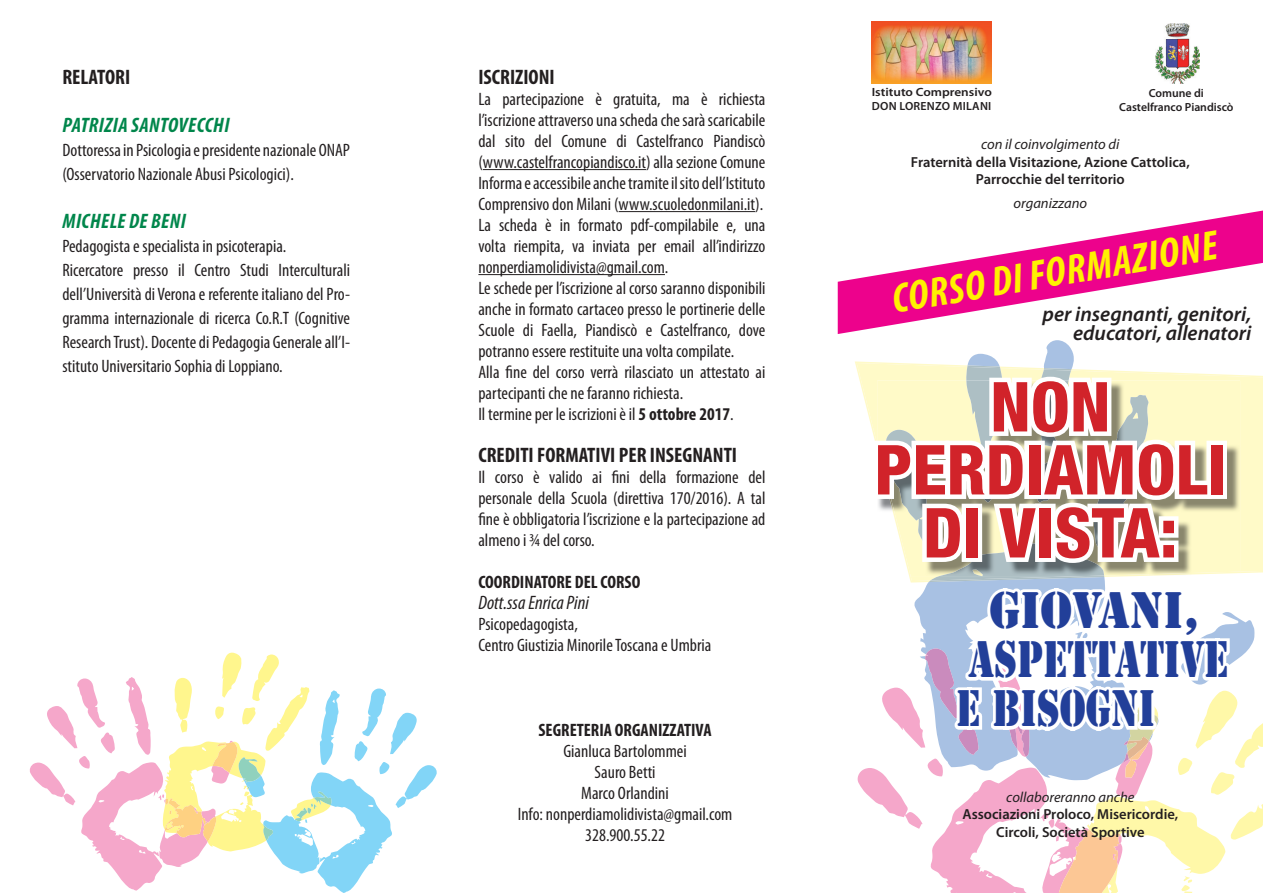
<style>
.page{position:relative;width:1263px;height:893px;background:#fff}
.page>*{position:absolute;margin:0;border:0;box-sizing:border-box;transform-origin:0 0}
.t1{font:800 condensed 69px/63px "Helvetica Neue";color:#d1232a;text-align:center}
.t2{font:48px/49.1px "Stencil Std";color:#223f99;scale:.93 1}
.t3{font:italic 700 condensed 41.85px "Myriad Pro";color:#fff101}
.t4{font:700 condensed 21px "Myriad Pro";color:#231f20}
.t5{font:italic 600 21px/19.6px "Myriad Pro";color:#231f20;text-align:right}
.t6{font:italic 700 condensed 21px "Myriad Pro";letter-spacing:.02em;color:#00864b}
.t7{font:italic condensed 19.5px "Myriad Pro";color:#231f20}
.t8{font:condensed 18px/21px "Myriad Pro";color:#231f20}
.t9{font:700 condensed 18px "Myriad Pro";color:#231f20}
.t10{font:600 14.55px/17.5px "Myriad Pro";color:#231f20;text-align:center}
.t11{font:italic 14.55px "Myriad Pro";color:#231f20}
.t12{font:600 12px "Myriad Pro";color:#231f20;scale:1.11 1}
.t13{font:600 11.85px "Myriad Pro";letter-spacing:.02em;color:#231f20}
.t14{font:600 11.7px/14.1px "Myriad Pro";color:#231f20;text-align:center}
.s1{font-weight:700}
</style>
<div class="page">
<svg style="left:855px;top:361px;width:408px;height:212px;fill:#fffac8"></svg>
<img style="left:872px;top:21px;width:119px;height:63px">
<img style="left:1155px;top:23px;width:45px;height:61px">
<div style="left:1216px;top:381px;width:24px;height:63px;background:#fffac8"></div>
<img style="left:877px;top:444px;width:363px;height:131px">
<img style="left:939px;top:568px;width:165px;height:7px">
<svg style="left:869px;top:340px;width:347px;height:228px"></svg>
<svg style="left:838px;top:210px;width:425px;height:124px"></svg>
<svg style="left:857px;top:575px;width:406px;height:318px"></svg>
<svg style="left:29px;top:653px;width:408px;height:240px"></svg>
<hr style="left:483px;top:169px;width:163px;height:1px;background:#231f20">
<hr style="left:619px;top:211px;width:136px;height:1px;background:#231f20">
<hr style="left:478px;top:274px;width:187px;height:1px;background:#231f20">
<p class="t4" style="left:62px;top:64px;width:70px">RELATORI</p>
<p class="t6" style="left:63px;top:112px;width:168px">PATRIZIA SANTOVECCHI</p>
<p class="t8" style="left:62px;top:138px;width:289px;line-height:24px">Dottoressa in Psicologia e presidente nazionale ONAP (Osservatorio Nazionale Abusi Psicologici).</p>
<p class="t6" style="left:63px;top:208px;width:125px">MICHELE DE BENI</p>
<p class="t8" style="left:62px;top:234px;width:289px;line-height:24px">Pedagogista e specialista in psicoterapia.<br>Ricercatore presso il Centro Studi Interculturali dell’Università di Verona e referente italiano del Pro&shy;gramma internazionale di ricerca Co.R.T (Cognitive Research Trust). Docente di Pedagogia Generale all’I&shy;stituto Universitario Sophia di Loppiano.</p>
<p class="t4" style="left:478px;top:64px;width:78px">ISCRIZIONI</p>
<p class="t8" style="left:478px;top:88px;width:289px">La partecipazione è gratuita, ma è richiesta l’iscrizione attraverso una scheda che sarà scaricabile dal sito del Comune di Castelfranco Piandiscò (www.castelfrancopiandisco.it) alla sezione Comune Informa e accessibile anche tramite il sito dell’Istituto Comprensivo don Milani (www.scuoledonmilani.it).<br>La scheda è in formato pdf-compilabile e, una volta riempita, va inviata per email all’indirizzo nonperdiamolidivista@gmail.com.<br>Le schede per l’iscrizione al corso saranno disponibili anche in formato cartaceo presso le portinerie delle Scuole di Faella, Piandiscò e Castelfranco, dove potranno essere restituite una volta compilate.<br>Alla ne del corso verrà rilasciato un attestato ai partecipanti che ne faranno richiesta.<br>Il termine per le iscrizioni è il <span class="s1">5 ottobre 2017</span>.</p>
<p class="t4" style="left:478px;top:442px;width:260px">CREDITI FORMATIVI PER INSEGNANTI</p>
<p class="t8" style="left:478px;top:466px;width:289px">Il corso è valido ai ni della formazione del</p>
<p class="t8" style="left:478px;top:487px;width:289px">personale della Scuola (direttiva 170/2016). A tal</p>
<p class="t8" style="left:486px;top:508px;width:281px">ne è obbligatoria l’iscrizione e la partecipazione ad</p>
<p class="t8" style="left:478px;top:529px;width:118px">almeno i ¾ del corso.</p>
<p class="t9" style="left:478px;top:571px;width:163px">COORDINATORE DEL CORSO</p>
<p class="t7" style="left:478px;top:591px;width:112px">Dott.ssa Enrica Pini</p>
<p class="t8" style="left:478px;top:613px;width:235px">Psicopedagogista,<br>Centro Giustizia Minorile Toscana e Umbria</p>
<p class="t9" style="left:538px;top:719px;width:175px">SEGRETERIA ORGANIZZATIVA</p>
<p class="t8" style="left:518px;top:741px;width:216px;text-align:center">Gianluca Bartolommei<br>Sauro Betti<br>Marco Orlandini<br>Info: nonperdiamolidivista@gmail.com<br>328.900.55.22</p>
<p class="t12" style="left:872px;top:84px;width:110px">Istituto Comprensivo</p>
<p class="t13" style="left:872px;top:98px;width:121px">DON LORENZO MILANI</p>
<p class="t14" style="left:1119px;top:85px;width:116px">Comune di<br>Castelfranco Piandiscò</p>
<p class="t11" style="left:981px;top:135px;width:140px">con il coinvolgimento di</p>
<p class="t10" style="left:911px;top:153px;width:280px">Fraternità della Visitazione, Azione Cattolica,<br>Parrocchie del territorio</p>
<p class="t11" style="left:1013px;top:194px;width:75px">organizzano</p>
<h3 class="t3" style="left:888px;top:272px;width:331px;rotate:-9deg">CORSO DI FORMAZIONE</h3>
<p class="t5" style="left:1042px;top:303px;width:210px">per insegnanti, genitori, educatori, allenatori</p>
<h1 class="t1" style="left:874px;top:374px;width:353px">NON<br>PERDIAMOLI<br>DI VISTA:</h1>
<h2 class="t2" style="left:956px;top:586px;width:294px;text-indent:33px">GIOVANI,<br>ASPETTATIVE<br>E BISOGNI</h2>
<p class="t11" style="left:1006px;top:788px;width:130px">collaboreranno anche</p>
<p class="t10" style="left:962px;top:805px;width:217px">Associazioni Proloco, Misericordie,<br>Circoli, Società Sportive</p>
</div>
